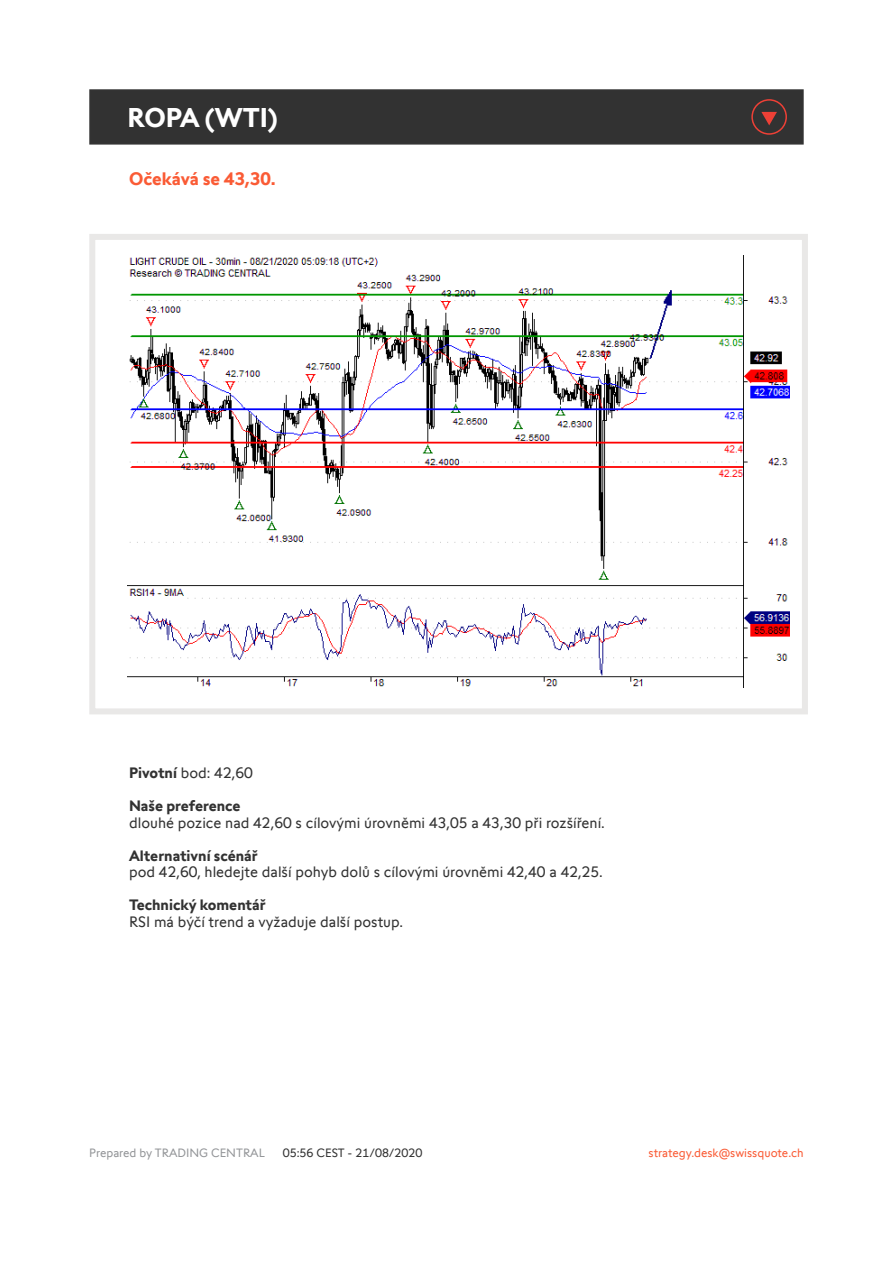
<style>
.page{position:relative;width:893px;height:1263px;background:#fff}
.page>*{position:absolute;margin:0;border:0;box-sizing:border-box;transform-origin:0 0}
.t1{font:700 27px "Swissquote CT";color:#fff}
.t2{font:700 18px "Swissquote CT";color:#fa5b35}
.t3{font:15px "Swissquote CT";color:#323232}
.t4{font:700 15px "Swissquote CT";color:#323232}
.t5{font:12px "Swissquote CT";color:#fa5b35}
.t6{font:12px "Swissquote CT";color:#939598}
.t7{font:12px "Swissquote CT";color:#323232}
.s1{font-weight:700}
</style>
<div class="page">
<div style="left:89px;top:234px;width:719px;height:480px;border:6px solid #e9e8e7"></div>
<div style="left:89px;top:89px;width:715px;height:56px;background:#323232;border:2px solid #323232"></div>
<img style="left:128px;top:255px;width:661px;height:432px">
<svg style="left:751px;top:99px;width:36px;height:36px"></svg>
<h1 class="t1" style="left:128px;top:101px;width:152px">ROPA (WTI)</h1>
<p class="t2" style="left:129px;top:168px;width:148px">Očekává se 43,30.</p>
<p class="t3" style="left:129px;top:764px;width:125px"><span class="s1">Pivotní</span> bod: 42,60</p>
<p class="t4" style="left:129px;top:797px;width:113px">Naše preference</p>
<p class="t3" style="left:129px;top:814px;width:477px">dlouhé pozice nad 42,60 s cílovými úrovněmi 43,05 a 43,30 při rozšíření.</p>
<p class="t4" style="left:129px;top:846px;width:130px">Alternativní scénář</p>
<p class="t3" style="left:129px;top:863px;width:475px">pod 42,60, hledejte další pohyb dolů s cílovými úrovněmi 42,40 a 42,25.</p>
<p class="t4" style="left:129px;top:896px;width:138px">Technický komentář</p>
<p class="t3" style="left:129px;top:913px;width:276px">RSI má býčí trend a vyžaduje další postup.</p>
<p class="t6" style="left:89px;top:1145px;width:177px">Prepared by TRADING CENTRAL</p>
<p class="t7" style="left:283px;top:1145px;width:141px">05:56 CEST - 21/08/2020</p>
<p class="t5" style="left:649px;top:1145px;width:157px">strategy.desk@swissquote.ch</p>
</div>
